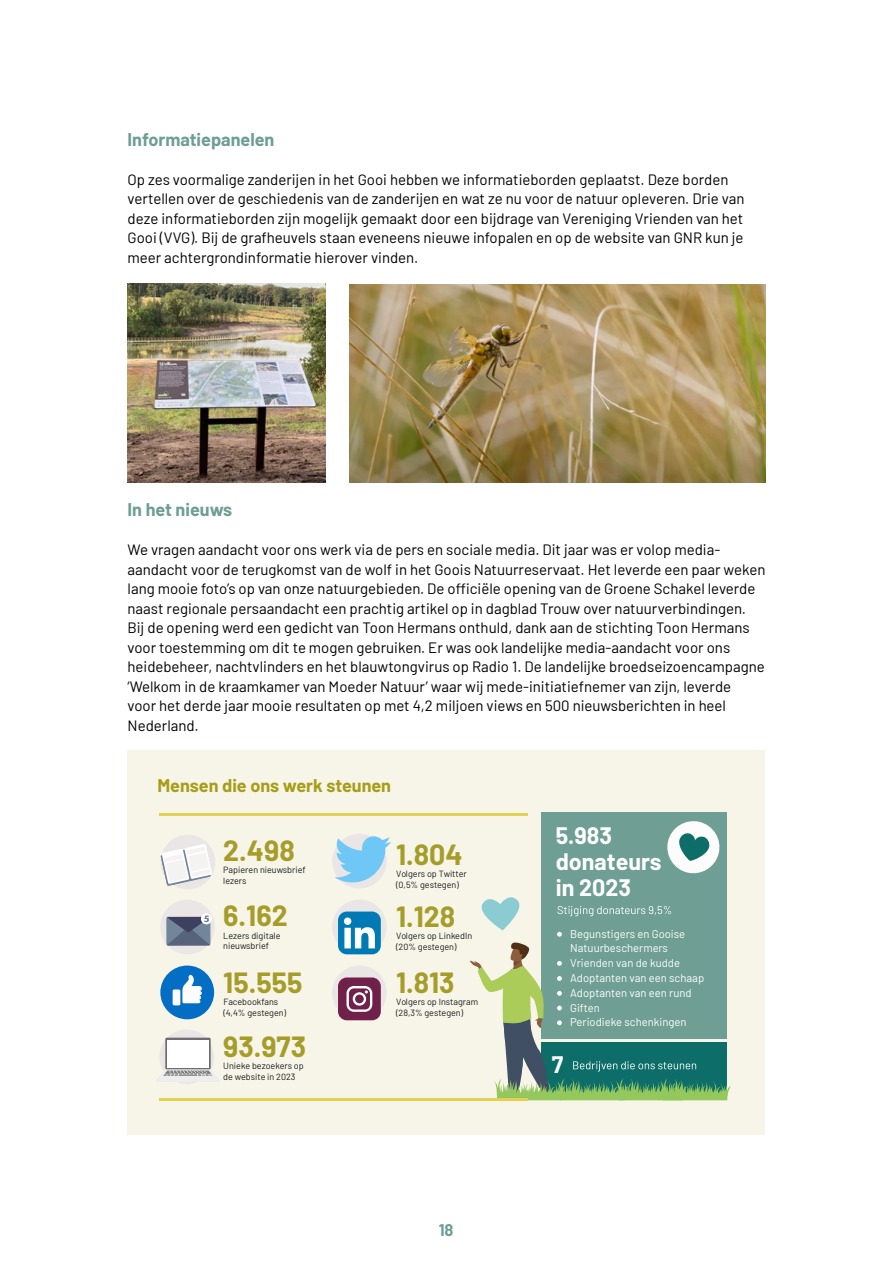
<style>
.page{position:relative;width:893px;height:1263px;background:#fff}
.page>*{position:absolute;margin:0;border:0;box-sizing:border-box;transform-origin:0 0}
.t1{font:700 28.5px "Barlow";color:#a69c29}
.t2{font:700 23.25px/26px "Barlow";color:#fff}
.t3{font:700 18px "Barlow";color:#6d9e96}
.t4{font:700 18px "Barlow";color:#a79d18}
.t5{font:700 16.5px "Barlow";color:#6d9e96}
.t6{font:15px/19.5px "Barlow";color:#000}
.t7{font:11.25px/14.9px "Barlow";color:#fff}
.t8{font:9px/10.8px "Barlow";color:#1c1c1c}
</style>
<div class="page">
<img style="left:349px;top:284px;width:416px;height:199px">
<img style="left:128px;top:284px;width:198px;height:198px">
<div style="left:128px;top:750px;width:637px;height:385px;background:#f6f5e8"></div>
<div style="left:160px;top:965px;width:54px;height:54px;background:#036ec4;border-radius:50%"></div>
<div style="left:173px;top:989px;width:7px;height:16px;background:#fcfcfc;border-radius:2px"></div>
<svg style="left:182px;top:975px;width:20px;height:28px"></svg>
<div style="left:160px;top:900px;width:55px;height:54px;background:#ebe6e6;border-radius:50%"></div>
<svg style="left:166px;top:913px;width:46px;height:32px"></svg>
<div style="left:332px;top:834px;width:55px;height:54px;background:#ebe6e6;border-radius:50%"></div>
<div style="left:332px;top:899px;width:55px;height:55px;background:#ebe6e6;border-radius:50%"></div>
<svg style="left:334px;top:836px;width:57px;height:46px"></svg>
<div style="left:338px;top:911px;width:43px;height:43px;background:#007ab5;border-radius:9px"></div>
<svg style="left:344px;top:917px;width:31px;height:31px"></svg>
<div style="left:332px;top:965px;width:55px;height:55px;background:#ebe6e6;border-radius:50%"></div>
<div style="left:338px;top:977px;width:43px;height:43px;background:#70214a;border-radius:9px"></div>
<svg style="left:346px;top:986px;width:26px;height:26px"></svg>
<div style="left:159px;top:1029px;width:55px;height:55px;background:#ebe6e6;border-radius:50%"></div>
<div style="left:541px;top:812px;width:186px;height:227px;background:#6e9e94"></div>
<svg style="left:667px;top:821px;width:53px;height:53px"></svg>
<hr style="left:159px;top:813px;width:369px;height:3px;background:#e3d154">
<div style="left:161px;top:835px;width:54px;height:54px;background:#ebe6e6;border-radius:50%"></div>
<svg style="left:161px;top:844px;width:51px;height:42px"></svg>
<hr style="left:159px;top:1098px;width:369px;height:2px;background:#e3d154">
<div style="left:165px;top:1038px;width:46px;height:32px;background:linear-gradient(to right,#6e6e70,#6e6e70);border-radius:2px"></div>
<div style="left:167px;top:1040px;width:42px;height:27px;background:#fff"></div>
<svg style="left:163px;top:1069px;width:50px;height:7px"></svg>
<svg style="left:470px;top:897px;width:261px;height:203px"></svg>
<p class="t3" style="left:128px;top:126px;width:148px">Informatiepanelen</p>
<p class="t6" style="left:128px;top:168px;width:618px">Op zes voormalige zanderijen in het Gooi hebben we informatieborden geplaatst. Deze borden vertellen over de geschiedenis van de zanderijen en wat ze nu voor de natuur opleveren. Drie van deze informatieborden zijn mogelijk gemaakt door een bijdrage van Vereniging Vrienden van het Gooi (VVG). Bij de grafheuvels staan eveneens nieuwe infopalen en op de website van GNR kun je meer achtergrondinformatie hierover vinden.</p>
<p class="t3" style="left:128px;top:496px;width:106px">In het nieuws</p>
<p class="t6" style="left:128px;top:539px;width:639px">We vragen aandacht voor ons werk via de pers en sociale media. Dit jaar was er volop media&shy;aandacht voor de terugkomst van de wolf in het Goois Natuurreservaat. Het leverde een paar weken lang mooie foto’s op van onze natuurgebieden. De officiële opening van de Groene Schakel leverde naast regionale persaandacht een prachtig artikel op in dagblad Trouw over natuurverbindingen.<br>Bij de opening werd een gedicht van Toon Hermans onthuld, dank aan de stichting Toon Hermans voor toestemming om dit te mogen gebruiken. Er was ook landelijke media-aandacht voor ons heidebeheer, nachtvlinders en het blauwtongvirus op Radio 1. De landelijke broedseizoencampagne ‘Welkom in de kraamkamer van Moeder Natuur’ waar wij mede-initiatiefnemer van zijn, leverde<br>voor het derde jaar mooie resultaten op met 4,2 miljoen views en 500 nieuwsberichten in heel Nederland.</p>
<p class="t4" style="left:157px;top:772px;width:235px">Mensen die ons werk steunen</p>
<h1 class="t1" style="left:223px;top:830px;width:73px">2.498</h1>
<p class="t8" style="left:223px;top:864px;width:84px">Papieren nieuwsbrief lezers</p>
<h1 class="t1" style="left:396px;top:833px;width:68px">1.804</h1>
<p class="t8" style="left:396px;top:867px;width:72px">Volgers op Twitter (0,5% gestegen)</p>
<h1 class="t1" style="left:223px;top:895px;width:66px">6.162</h1>
<h1 class="t1" style="left:396px;top:895px;width:61px">1.128</h1>
<p class="t8" style="left:223px;top:929px;width:59px">Lezers digitale nieuwsbrief</p>
<p class="t8" style="left:396px;top:930px;width:78px">Volgers op LinkedIn (20% gestegen)</p>
<h1 class="t1" style="left:223px;top:961px;width:81px">15.555</h1>
<p class="t8" style="left:223px;top:996px;width:64px">Facebookfans (4,4% gestegen)</p>
<h1 class="t1" style="left:396px;top:961px;width:60px">1.813</h1>
<p class="t8" style="left:396px;top:996px;width:84px">Volgers op Instagram (28,3% gestegen)</p>
<h1 class="t1" style="left:223px;top:1025px;width:84px">93.973</h1>
<p class="t8" style="left:223px;top:1060px;width:82px">Unieke bezoekers op de website in 2023</p>
<p class="t5" style="left:439px;top:1218px;width:16px">18</p>
<h2 class="t2" style="left:556px;top:821px;width:107px">5.983 donateurs in 2023</h2>
<p class="t7" style="left:570px;top:925px;width:136px">Begunstigers en Gooise<br>Natuurbeschermers<br>Vrienden van de kudde<br>Adoptanten van een schaap<br>Adoptanten van een rund<br>Giften<br>Periodieke schenkingen</p>
<h2 class="t2" style="left:552px;top:1050px;width:13px">7</h2>
</div>
